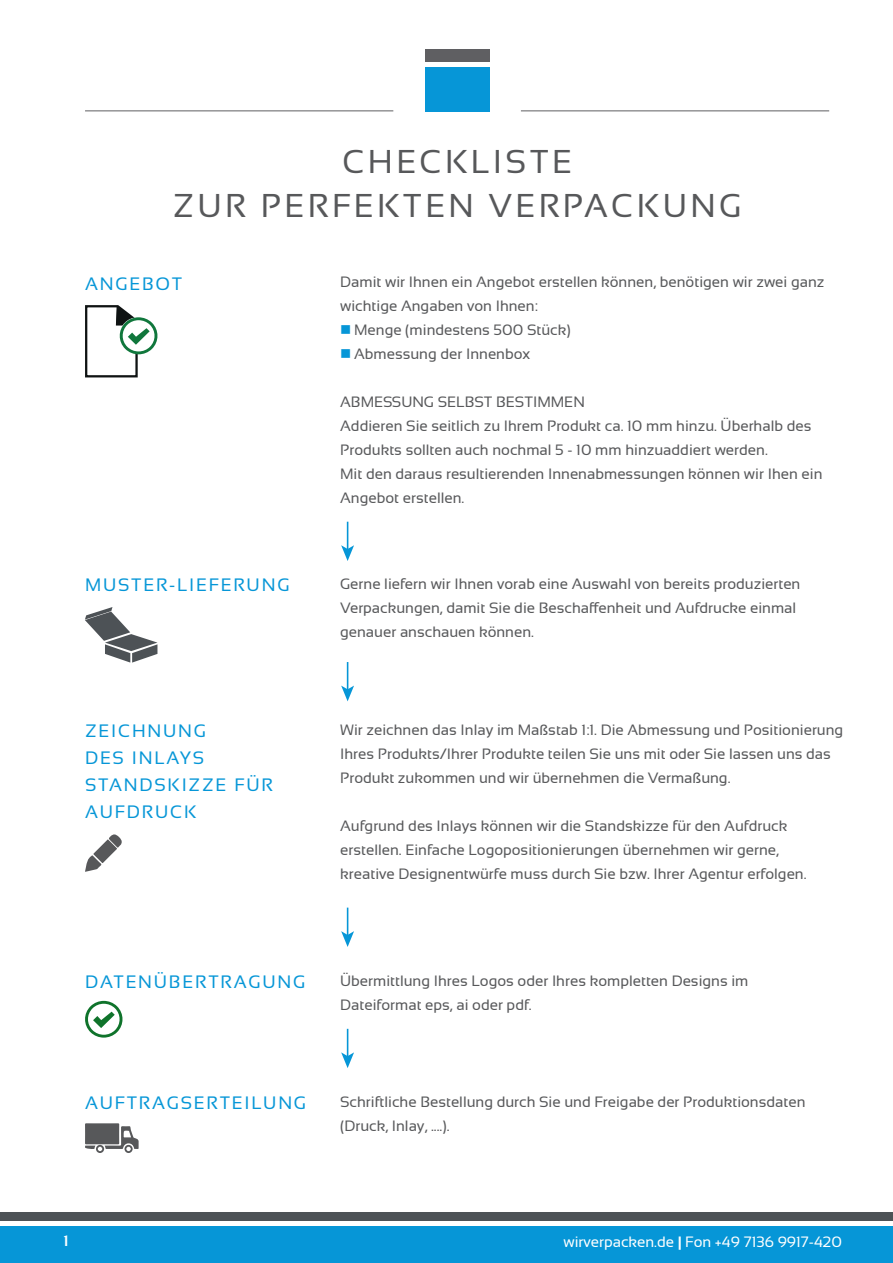
<style>
.page{position:relative;width:893px;height:1263px;background:#fff}
.page>*{position:absolute;margin:0;border:0;box-sizing:border-box;transform-origin:0 0}
.t1{font:33px "Sansation";letter-spacing:.1em;color:#57585a}
.Überschrift_Grundtex{font:18px/27px "Sansation";letter-spacing:.1em;color:#0696d7}
.Grundtext{font:15px/24px "Sansation";color:#57585a}
.t2{font:15px "Sansation";color:#fff}
.t3{font:700 15px "Sansation";color:#fff}
.s1{font-weight:700}
</style>
<div class="page">
<svg style="left:341px;top:522px;width:13px;height:39px"></svg>
<svg style="left:341px;top:662px;width:13px;height:39px"></svg>
<svg style="left:341px;top:908px;width:13px;height:39px"></svg>
<svg style="left:341px;top:1029px;width:13px;height:39px"></svg>
<svg style="left:85px;top:1123px;width:54px;height:30px"></svg>
<svg style="left:85px;top:834px;width:37px;height:38px"></svg>
<svg style="left:85px;top:1001px;width:38px;height:36px"></svg>
<svg style="left:85px;top:305px;width:72px;height:72px"></svg>
<svg style="left:85px;top:607px;width:72px;height:56px"></svg>
<div style="left:0;top:1212px;width:893px;height:8px;background:#4d5256"></div>
<div style="left:0;top:1226px;width:893px;height:37px;background:#0696d7"></div>
<div style="left:425px;top:67px;width:64px;height:44px;background:#0696d7"></div>
<div style="left:425px;top:49px;width:64px;height:12px;background:#5f5f62"></div>
<hr style="left:85px;top:110px;width:308px;height:1px;background:#5f5f62">
<hr style="left:521px;top:110px;width:308px;height:1px;background:#5f5f62">
<p class="t1" style="left:342px;top:143px;width:231px">CHECKLISTE</p>
<p class="t1" style="left:173px;top:187px;width:570px">ZUR PERFEKTEN VERPACKUNG</p>
<p class="Überschrift_Grundtex" style="left:85px;top:270px;width:99px">ANGEBOT</p>
<p class="Grundtext" style="left:340px;top:270px;width:486px">Damit wir Ihnen ein Angebot erstellen können, benötigen wir zwei ganz wichtige Angaben von Ihnen:</p>
<p class="Grundtext" style="left:354px;top:318px;width:218px">Menge (mindestens 500 Stück)</p>
<p class="Grundtext" style="left:354px;top:342px;width:178px">Abmessung der Innenbox</p>
<p class="Grundtext" style="left:340px;top:390px;width:246px">ABMESSUNG SELBST BESTIMMEN</p>
<p class="Grundtext" style="left:340px;top:414px;width:473px">Addieren Sie seitlich zu Ihrem Produkt ca. 10 mm hinzu. Überhalb des</p>
<p class="Grundtext" style="left:340px;top:438px;width:429px">Produkts sollten auch nochmal 5 - 10 mm hinzuaddiert werden.</p>
<p class="Grundtext" style="left:340px;top:462px;width:484px">Mit den daraus resultierenden Innenabmessungen können wir Ihen ein<br>Angebot erstellen.</p>
<p class="Überschrift_Grundtex" style="left:85px;top:572px;width:206px">MUSTER-LIEFERUNG</p>
<p class="Grundtext" style="left:340px;top:572px;width:462px">Gerne liefern wir Ihnen vorab eine Auswahl von bereits produzierten</p>
<p class="Grundtext" style="left:340px;top:596px;width:458px">Verpackungen, damit Sie die Beschaffenheit und Aufdrucke einmal</p>
<p class="Grundtext" style="left:340px;top:620px;width:195px">genauer anschauen können.</p>
<p class="Überschrift_Grundtex" style="left:85px;top:717px;width:122px">ZEICHNUNG</p>
<p class="Überschrift_Grundtex" style="left:85px;top:744px;width:121px">DES INLAYS</p>
<p class="Überschrift_Grundtex" style="left:85px;top:771px;width:189px">STANDSKIZZE FÜR<br>AUFDRUCK</p>
<p class="Grundtext" style="left:340px;top:718px;width:505px">Wir zeichnen das Inlay im Maßstab 1:1. Die Abmessung und Positionierung<br>Ihres Produkts/Ihrer Produkte teilen Sie uns mit oder Sie lassen uns das<br>Produkt zukommen und wir übernehmen die Vermaßung.</p>
<p class="Grundtext" style="left:340px;top:814px;width:449px">Aufgrund des Inlays können wir die Standskizze für den Aufdruck</p>
<p class="Grundtext" style="left:340px;top:838px;width:440px">erstellen. Einfache Logopositionierungen übernehmen wir gerne,</p>
<p class="Grundtext" style="left:340px;top:862px;width:468px">kreative Designentwürfe muss durch Sie bzw. Ihrer Agentur erfolgen.</p>
<p class="Überschrift_Grundtex" style="left:85px;top:968px;width:222px">DATENÜBERTRAGUNG</p>
<p class="Überschrift_Grundtex" style="left:85px;top:1089px;width:223px">AUFTRAGSERTEILUNG</p>
<p class="Grundtext" style="left:340px;top:968px;width:410px">Übermittlung Ihres Logos oder Ihres kompletten Designs im</p>
<p class="Grundtext" style="left:340px;top:992px;width:193px">Dateiformat eps, ai oder pdf.</p>
<p class="Grundtext" style="left:340px;top:1090px;width:467px">Schriftliche Bestellung durch Sie und Freigabe der Produktionsdaten</p>
<p class="Grundtext" style="left:340px;top:1114px;width:111px">(Druck, Inlay, ....).</p>
<p class="t3" style="left:63px;top:1233px;width:7px">1</p>
<p class="t2" style="left:563px;top:1233px;width:280px">wirverpacken.de <span class="s1">|</span> Fon +49 7136 9917-420</p>
</div>
